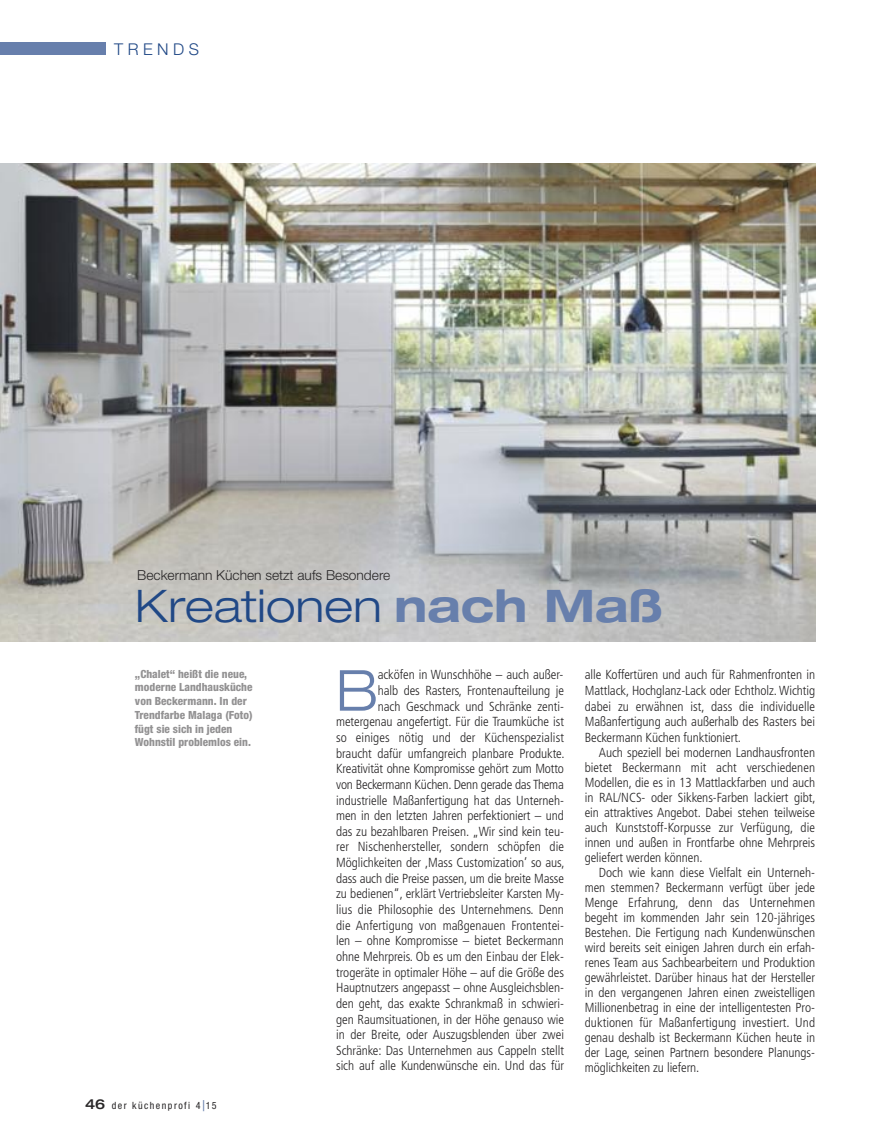
<style>
.page{position:relative;width:886px;height:1141px;background:#fff}
.page>*{position:absolute;margin:0;border:0;box-sizing:border-box;transform-origin:0 0}
.t1{font:300 expanded 56.62px "Helvetica Neue LT";color:#677fac}
.t2{font:300 expanded 45px "Helvetica Neue LT";color:#204886}
.t3{font:300 16.25px "Helvetica Neue LT";letter-spacing:.28em;color:#204886}
.t4{font:300 13.75px "Helvetica Neue LT";color:#272526}
.t5{font:300 condensed 13.12px/15.6px "Frutiger LT";letter-spacing:-.005em;color:#272526;text-align:justify}
.t6{font:800 condensed 11.25px/13.8px "Helvetica Neue LT";color:#939293}
.t7{font:condensed 10px "Helvetica Neue LT";letter-spacing:.145em;color:#272526}
.s1{font-weight:700;color:#677fac}
.s2{font-weight:500;font-stretch:expanded;font-size:13.75px}
.s3{font-size:15px;color:#677fac}
</style>
<div class="page">
<img style="left:0;top:163px;width:815px;height:478px">
<div style="left:0;top:43px;width:106px;height:12px;background:#677fac"></div>
<p class="t3" style="left:114px;top:43px;width:86px">TRENDS</p>
<p class="t4" style="left:137px;top:571px;width:254px">Beckermann Küchen setzt aufs Besondere</p>
<h2 class="t2" style="left:135px;top:590px;width:529px">Kreationen <span class="s1">nach Maß</span></h2>
<p class="t5" style="left:336px;top:668px;width:230px;text-align:right">acköfen in Wunschhöhe – auch außer-<br>halb des Rasters, Frontenaufteilung je<br>nach Geschmack und Schränke zenti&shy;metergenau angefertigt. Für die Traumküche ist so einiges nötig und der Küchenspezialist braucht dafür umfangreich planbare Produkte.<br>Kreativität ohne Kompromisse gehört zum Motto von Beckermann Küchen. Denn gerade das Thema industrielle Maßanfertigung hat das Unterneh&shy;men in den letzten Jahren perfektioniert – und das zu bezahlbaren Preisen. „Wir sind kein teu&shy;rer Nischenhersteller, sondern schöpfen die Möglichkeiten der ,Mass Customization’ so aus, dass auch die Preise passen, um die breite Masse zu bedienen“, erklärt Vertriebsleiter Karsten My&shy;lius die Philosophie des Unternehmens. Denn die Anfertigung von maßgenauen Frontentei&shy;len – ohne Kompromisse – bietet Beckermann ohne Mehrpreis. Ob es um den Einbau der Elek&shy;trogeräte in optimaler Höhe – auf die Größe des Hauptnutzers angepasst – ohne Ausgleichsblen&shy;den geht, das exakte Schrankmaß in schwieri&shy;gen Raumsituationen, in der Höhe genauso wie in der Breite, oder Auszugsblenden über zwei Schränke: Das Unternehmen aus Cappeln stellt sich auf alle Kundenwünsche ein. Und das für</p>
<p class="t6" style="left:135px;top:668px;width:119px">„Chalet“ heißt die neue, moderne Landhausküche von Beckermann. In der<br>Trendfarbe Malaga (Foto) fügt sie sich in jeden<br>Wohnstil problemlos ein.</p>
<h1 class="t1" style="left:336px;top:670px;width:43px">B</h1>
<p class="t7" style="left:85px;top:1102px;width:133px"><span class="s2">46</span> der küchenprofi 4<span class="s3">|</span>15</p>
<p class="t5" style="left:585px;top:668px;width:232px">alle Koffertüren und auch für Rahmenfronten in Mattlack, Hochglanz-Lack oder Echtholz. Wichtig dabei zu erwähnen ist, dass die individuelle Maßanfertigung auch außerhalb des Rasters bei Beckermann Küchen funktioniert.</p>
<p class="t5" style="left:585px;top:746px;width:232px;line-height:15px;text-indent:14px">Auch speziell bei modernen Landhausfronten bietet Beckermann mit acht verschiedenen Modellen, die es in 13 Mattlackfarben und auch in RAL/NCS- oder Sikkens-Farben lackiert gibt, ein attraktives Angebot. Dabei stehen teilweise auch Kunststoff-Korpusse zur Verfügung, die innen und außen in Frontfarbe ohne Mehrpreis geliefert werden können.</p>
<p class="t5" style="left:585px;top:866px;width:232px;line-height:15px;text-indent:14px">Doch wie kann diese Vielfalt ein Unterneh&shy;men stemmen? Beckermann verfügt über jede Menge Erfahrung, denn das Unternehmen begeht im kommenden Jahr sein 120-jähriges Bestehen. Die Fertigung nach Kundenwünschen wird bereits seit einigen Jahren durch ein erfah&shy;renes Team aus Sachbearbeitern und Produktion gewährleistet. Darüber hinaus hat der Hersteller in den vergangenen Jahren einen zweistelligen Millionenbetrag in eine der intelligentesten Pro&shy;duktionen für Maßanfertigung investiert. Und genau deshalb ist Beckermann Küchen heute in der Lage, seinen Partnern besondere Planungs&shy;möglichkeiten zu liefern.</p>
</div>
